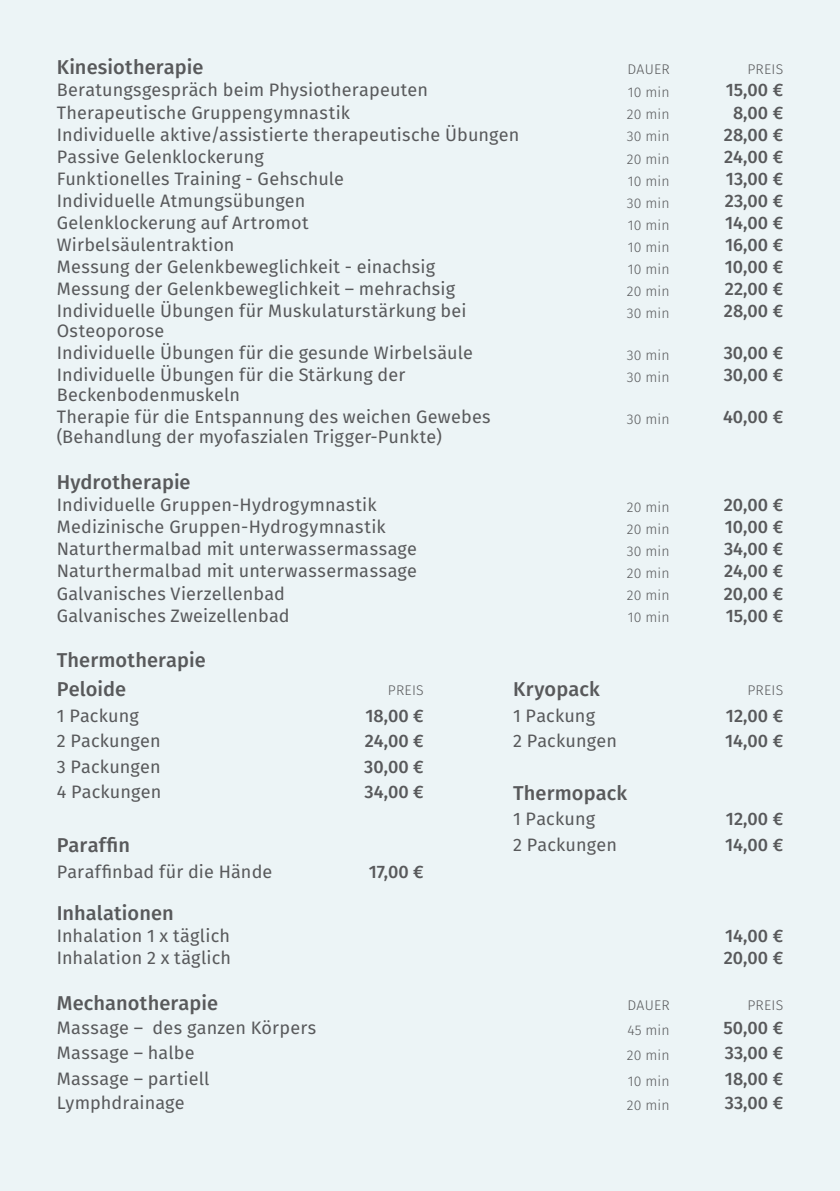
<style>
.page{position:relative;width:840px;height:1191px;background:#fff}
.page>*{position:absolute;margin:0;border:0;box-sizing:border-box;transform-origin:0 0}
.t1{font:500 20px/29.2px "Fira Sans";letter-spacing:.005em;color:#58595b}
.t2{font:18px/20px "Fira Sans";letter-spacing:.01em;color:#58595b}
.t3{font:500 18px "Fira Sans";color:#58595b}
.t4{font:300 14px "Fira Sans";letter-spacing:.01em;color:#58595b}
</style>
<div class="page">
<div style="left:0;top:0;width:839px;height:1191px;background:#ecf4f6"></div>
<p class="t1" style="left:57px;top:54px;width:148px">Kinesiotherapie</p>
<p class="t4" style="left:627px;top:59px;width:44px">DAUER</p>
<p class="t4" style="left:747px;top:59px;width:37px">PREIS</p>
<p class="t2" style="left:57px;top:81px;width:373px">Beratungsgespräch beim Physiotherapeuten</p>
<p class="t4" style="left:627px;top:83px;width:43px">10 min</p>
<p class="t3" style="left:725px;top:78px;width:59px">15,00 €</p>
<p class="t2" style="left:57px;top:104px;width:294px">Therapeutische Gruppengymnastik</p>
<p class="t4" style="left:626px;top:105px;width:44px">20 min</p>
<p class="t3" style="left:732px;top:100px;width:52px">8,00 €</p>
<p class="t2" style="left:57px;top:126px;width:464px">Individuelle aktive/assistierte therapeutische Übungen</p>
<p class="t4" style="left:626px;top:127px;width:44px">30 min</p>
<p class="t3" style="left:723px;top:122px;width:61px">28,00 €</p>
<p class="t2" style="left:57px;top:148px;width:208px">Passive Gelenklockerung</p>
<p class="t4" style="left:626px;top:149px;width:44px">20 min</p>
<p class="t3" style="left:723px;top:144px;width:60px">24,00 €</p>
<p class="t2" style="left:57px;top:170px;width:289px">Funktionelles Training - Gehschule</p>
<p class="t4" style="left:627px;top:171px;width:43px">10 min</p>
<p class="t3" style="left:725px;top:166px;width:59px">13,00 €</p>
<p class="t2" style="left:57px;top:192px;width:250px">Individuelle Atmungsübungen</p>
<p class="t4" style="left:626px;top:193px;width:44px">30 min</p>
<p class="t3" style="left:724px;top:188px;width:60px">23,00 €</p>
<p class="t2" style="left:57px;top:214px;width:253px">Gelenklockerung auf Artromot</p>
<p class="t4" style="left:627px;top:215px;width:43px">10 min</p>
<p class="t3" style="left:724px;top:210px;width:59px">14,00 €</p>
<p class="t2" style="left:57px;top:236px;width:179px">Wirbelsäulentraktion</p>
<p class="t4" style="left:627px;top:237px;width:43px">10 min</p>
<p class="t3" style="left:724px;top:232px;width:59px">16,00 €</p>
<p class="t2" style="left:57px;top:258px;width:380px">Messung der Gelenkbeweglichkeit - einachsig</p>
<p class="t4" style="left:627px;top:259px;width:43px">10 min</p>
<p class="t3" style="left:724px;top:254px;width:60px">10,00 €</p>
<p class="t2" style="left:57px;top:280px;width:399px">Messung der Gelenkbeweglichkeit – mehrachsig</p>
<p class="t4" style="left:626px;top:281px;width:44px">20 min</p>
<p class="t3" style="left:724px;top:276px;width:60px">22,00 €</p>
<p class="t2" style="left:57px;top:302px;width:411px">Individuelle Übungen für Muskulaturstärkung bei<br>Osteoporose</p>
<p class="t4" style="left:626px;top:303px;width:44px">30 min</p>
<p class="t3" style="left:723px;top:298px;width:61px">28,00 €</p>
<p class="t2" style="left:57px;top:344px;width:417px">Individuelle Übungen für die gesunde Wirbelsäule</p>
<p class="t4" style="left:626px;top:345px;width:44px">30 min</p>
<p class="t3" style="left:723px;top:340px;width:61px">30,00 €</p>
<p class="t2" style="left:57px;top:366px;width:350px">Individuelle Übungen für die Stärkung der<br>Beckenbodenmuskeln</p>
<p class="t4" style="left:626px;top:367px;width:44px">30 min</p>
<p class="t3" style="left:723px;top:362px;width:61px">30,00 €</p>
<p class="t2" style="left:57px;top:408px;width:435px">Therapie für die Entspannung des weichen Gewebes (Behandlung der myofaszialen Trigger-Punkte)</p>
<p class="t4" style="left:626px;top:409px;width:44px">30 min</p>
<p class="t3" style="left:722px;top:404px;width:62px">40,00 €</p>
<p class="t1" style="left:57px;top:469px;width:135px">Hydrotherapie</p>
<p class="t2" style="left:57px;top:496px;width:321px">Individuelle Gruppen-Hydrogymnastik</p>
<p class="t4" style="left:626px;top:497px;width:44px">20 min</p>
<p class="t3" style="left:723px;top:492px;width:61px">20,00 €</p>
<p class="t2" style="left:57px;top:518px;width:330px">Medizinische Gruppen-Hydrogymnastik</p>
<p class="t4" style="left:626px;top:519px;width:44px">20 min</p>
<p class="t3" style="left:724px;top:514px;width:60px">10,00 €</p>
<p class="t2" style="left:57px;top:540px;width:361px">Naturthermalbad mit unterwassermassage</p>
<p class="t4" style="left:626px;top:541px;width:44px">30 min</p>
<p class="t3" style="left:723px;top:536px;width:61px">34,00 €</p>
<p class="t2" style="left:57px;top:562px;width:361px">Naturthermalbad mit unterwassermassage</p>
<p class="t4" style="left:626px;top:563px;width:44px">20 min</p>
<p class="t3" style="left:723px;top:558px;width:60px">24,00 €</p>
<p class="t2" style="left:57px;top:584px;width:229px">Galvanisches Vierzellenbad</p>
<p class="t4" style="left:626px;top:585px;width:44px">20 min</p>
<p class="t3" style="left:723px;top:580px;width:61px">20,00 €</p>
<p class="t2" style="left:57px;top:606px;width:234px">Galvanisches Zweizellenbad</p>
<p class="t4" style="left:627px;top:608px;width:43px">10 min</p>
<p class="t3" style="left:725px;top:603px;width:59px">15,00 €</p>
<p class="t1" style="left:57px;top:647px;width:150px">Thermotherapie<br>Peloide</p>
<p class="t4" style="left:387px;top:681px;width:37px">PREIS</p>
<p class="t1" style="left:513px;top:676px;width:88px">Kryopack</p>
<p class="t4" style="left:747px;top:681px;width:37px">PREIS</p>
<p class="t2" style="left:57px;top:706px;width:83px">1 Packung</p>
<p class="t3" style="left:365px;top:703px;width:60px">18,00 €</p>
<p class="t2" style="left:512px;top:706px;width:83px">1 Packung</p>
<p class="t3" style="left:725px;top:703px;width:59px">12,00 €</p>
<p class="t2" style="left:57px;top:732px;width:105px">2 Packungen</p>
<p class="t3" style="left:364px;top:728px;width:60px">24,00 €</p>
<p class="t2" style="left:512px;top:732px;width:105px">2 Packungen</p>
<p class="t3" style="left:724px;top:728px;width:59px">14,00 €</p>
<p class="t2" style="left:57px;top:757px;width:105px">3 Packungen</p>
<p class="t3" style="left:364px;top:753px;width:61px">30,00 €</p>
<p class="t2" style="left:57px;top:783px;width:106px">4 Packungen</p>
<p class="t3" style="left:364px;top:779px;width:61px">34,00 €</p>
<p class="t1" style="left:513px;top:779px;width:115px">Thermopack</p>
<p class="t2" style="left:513px;top:810px;width:83px">1 Packung</p>
<p class="t3" style="left:725px;top:806px;width:59px">12,00 €</p>
<p class="t1" style="left:57px;top:832px;width:75px">Paraffin</p>
<p class="t2" style="left:513px;top:835px;width:105px">2 Packungen</p>
<p class="t3" style="left:724px;top:831px;width:59px">14,00 €</p>
<p class="t2" style="left:57px;top:862px;width:217px">Paraffinbad für die Hände</p>
<p class="t3" style="left:368px;top:858px;width:56px">17,00 €</p>
<p class="t1" style="left:57px;top:900px;width:118px">Inhalationen</p>
<p class="t2" style="left:57px;top:927px;width:175px">Inhalation 1 x täglich</p>
<p class="t3" style="left:724px;top:923px;width:59px">14,00 €</p>
<p class="t2" style="left:57px;top:949px;width:176px">Inhalation 2 x täglich</p>
<p class="t3" style="left:723px;top:945px;width:61px">20,00 €</p>
<p class="t1" style="left:57px;top:990px;width:163px">Mechanotherapie</p>
<p class="t4" style="left:627px;top:994px;width:44px">DAUER</p>
<p class="t4" style="left:747px;top:994px;width:37px">PREIS</p>
<p class="t2" style="left:57px;top:1019px;width:261px">Massage – des ganzen Körpers</p>
<p class="t4" style="left:627px;top:1020px;width:44px">45 min</p>
<p class="t3" style="left:723px;top:1015px;width:61px">50,00 €</p>
<p class="t2" style="left:57px;top:1044px;width:139px">Massage – halbe</p>
<p class="t4" style="left:626px;top:1045px;width:44px">20 min</p>
<p class="t3" style="left:724px;top:1040px;width:60px">33,00 €</p>
<p class="t2" style="left:57px;top:1070px;width:154px">Massage – partiell</p>
<p class="t4" style="left:627px;top:1071px;width:43px">10 min</p>
<p class="t3" style="left:724px;top:1066px;width:60px">18,00 €</p>
<p class="t2" style="left:57px;top:1093px;width:129px">Lymphdrainage</p>
<p class="t4" style="left:626px;top:1094px;width:44px">20 min</p>
<p class="t3" style="left:724px;top:1089px;width:60px">33,00 €</p>
</div>
